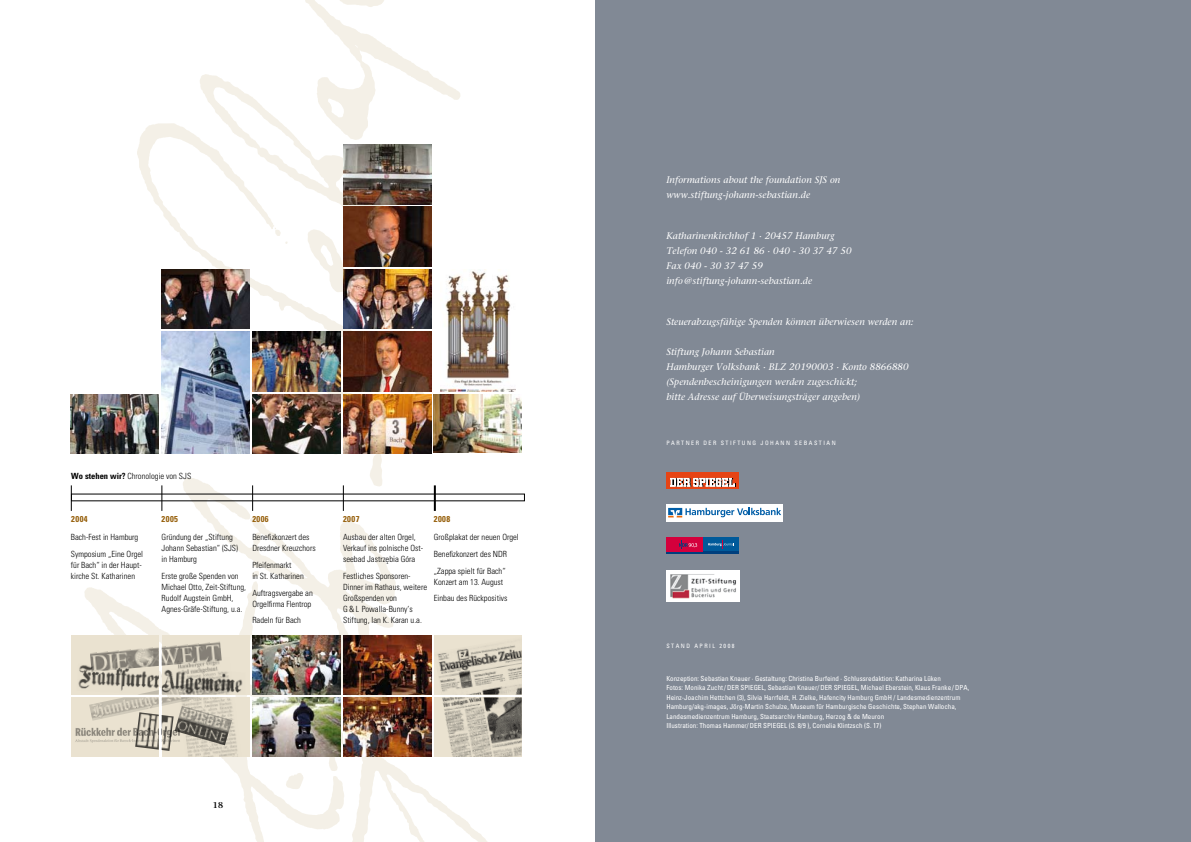
<style>
.page{position:relative;width:1191px;height:842px;background:#fff}
.page>*{position:absolute;margin:0;border:0;box-sizing:border-box;transform-origin:0 0}
.t1{font:italic 9.5px/15px "Stone Serif";letter-spacing:.01em;color:#fff}
.t2{font:300 condensed 8.5px/11px "Univers LT";color:#000}
.t3{font:700 condensed 8.5px "Univers LT";letter-spacing:.05em;color:#945c06}
.t4{font:600 8.5px "Stone Serif";color:#000}
.t5{font:condensed 7px/9.5px "Univers LT";color:#fff}
.t6{font:condensed 6px "Univers LT";letter-spacing:.25em;color:#fff}
.s1{font-weight:700}
</style>
<div class="page">
<svg style="left:84px;top:0;width:441px;height:842px"></svg>
<div style="left:595px;top:0;width:596px;height:842px;background:#818995"></div>
<svg style="left:71px;top:485px;width:1px;height:26px"></svg>
<svg style="left:162px;top:485px;width:1px;height:26px"></svg>
<svg style="left:252px;top:485px;width:1px;height:26px"></svg>
<svg style="left:343px;top:485px;width:1px;height:26px"></svg>
<hr style="left:434px;top:485px;width:2px;height:26px;background:#000">
<div style="left:666px;top:473px;width:73px;height:16px;background:#e64415"></div>
<svg style="left:670px;top:478px;width:66px;height:9px"></svg>
<img style="left:666px;top:571px;width:73px;height:30px">
<div style="left:666px;top:504px;width:116px;height:17px;background:#fff"></div>
<svg style="left:668px;top:507px;width:14px;height:11px"></svg>
<svg style="left:668px;top:508px;width:113px;height:9px"></svg>
<div style="left:702px;top:537px;width:37px;height:14px;background:#005a9a"></div>
<hr style="left:666px;top:551px;width:73px;height:3px;background:#003f7d">
<div style="left:666px;top:537px;width:36px;height:14px;background:#d4003c"></div>
<svg style="left:708px;top:540px;width:26px;height:8px"></svg>
<svg style="left:679px;top:540px;width:18px;height:8px"></svg>
<img style="left:71px;top:394px;width:88px;height:60px">
<img style="left:252px;top:635px;width:88px;height:59px">
<div style="left:71px;top:635px;width:88px;height:59px;background:#eae2d0"></div>
<div style="left:162px;top:635px;width:87px;height:59px;background:#eae2d0"></div>
<div style="left:71px;top:697px;width:88px;height:60px;background:#eae2d0"></div>
<img style="left:252px;top:697px;width:88px;height:60px">
<div style="left:162px;top:697px;width:87px;height:60px;background:#eae2d0"></div>
<img style="left:162px;top:269px;width:87px;height:60px">
<img style="left:440px;top:269px;width:75px;height:122px">
<img style="left:162px;top:332px;width:87px;height:122px">
<img style="left:343px;top:394px;width:88px;height:60px">
<img style="left:343px;top:145px;width:88px;height:59px">
<img style="left:343px;top:332px;width:88px;height:59px">
<img style="left:343px;top:269px;width:88px;height:60px">
<img style="left:343px;top:207px;width:88px;height:59px">
<img style="left:252px;top:332px;width:88px;height:59px">
<img style="left:343px;top:697px;width:88px;height:60px">
<img style="left:343px;top:635px;width:88px;height:59px">
<div style="left:434px;top:635px;width:88px;height:59px;background:#eae2d0"></div>
<img style="left:437px;top:645px;width:85px;height:49px">
<div style="left:434px;top:697px;width:88px;height:60px;background:#eae2d0"></div>
<img style="left:442px;top:697px;width:80px;height:60px">
<img style="left:434px;top:394px;width:88px;height:59px">
<img style="left:252px;top:394px;width:88px;height:60px">
<img style="left:187px;top:697px;width:51px;height:60px">
<img style="left:178px;top:666px;width:40px;height:2px">
<img style="left:75px;top:727px;width:60px;height:16px">
<img style="left:77px;top:665px;width:82px;height:30px">
<img style="left:162px;top:668px;width:83px;height:27px">
<img style="left:175px;top:706px;width:57px;height:39px">
<img style="left:90px;top:647px;width:69px;height:25px">
<img style="left:162px;top:642px;width:60px;height:24px">
<img style="left:89px;top:697px;width:70px;height:24px">
<img style="left:137px;top:690px;width:22px;height:4px">
<img style="left:162px;top:681px;width:72px;height:13px">
<img style="left:162px;top:697px;width:40px;height:9px">
<img style="left:135px;top:712px;width:24px;height:38px">
<img style="left:162px;top:715px;width:12px;height:36px">
<p class="t2" style="left:71px;top:471px;width:121px"><span class="s1">Wo stehen wir?</span> Chronologie von SJS</p>
<p class="t3" style="left:71px;top:514px;width:18px">2004</p>
<p class="t3" style="left:162px;top:514px;width:18px">2005</p>
<p class="t3" style="left:252px;top:514px;width:18px">2006</p>
<p class="t3" style="left:343px;top:514px;width:18px">2007</p>
<p class="t3" style="left:434px;top:514px;width:18px">2008</p>
<p class="t2" style="left:71px;top:529px;width:74px;line-height:16.7px">Bach-Fest in Hamburg<br>Symposium „Eine Orgel</p>
<p class="t2" style="left:71px;top:559px;width:72px">für Bach“ in der Haupt&shy;kirche St. Katharinen</p>
<p class="t2" style="left:162px;top:532px;width:78px">Gründung der „Stiftung<br>Johann Sebastian“ (SJS) in Hamburg</p>
<p class="t2" style="left:162px;top:570px;width:86px">Erste große Spenden von<br>Michael Otto, Zeit-Stiftung,<br>Rudolf Augstein GmbH,<br>Agnes-Gräfe-Stiftung, u.a.</p>
<p class="t2" style="left:252px;top:532px;width:65px">Benefizkonzert des<br>Dresdner Kreuzchors</p>
<p class="t2" style="left:252px;top:559px;width:53px">Pfeifenmarkt<br>in St. Katharinen</p>
<p class="t2" style="left:252px;top:587px;width:62px">Auftragsvergabe an<br>Orgelfirma Flentrop</p>
<p class="t2" style="left:252px;top:615px;width:50px">Radeln für Bach</p>
<p class="t2" style="left:434px;top:529px;width:86px;line-height:16.7px">Großplakat der neuen Orgel<br>Benefizkonzert des NDR „Zappa spielt für Bach“</p>
<p class="t2" style="left:434px;top:573px;width:75px;line-height:16.7px">Konzert am 13. August<br>Einbau des Rückpositivs</p>
<p class="t2" style="left:343px;top:532px;width:81px">Ausbau der alten Orgel,<br>Verkauf ins polnische Ost&shy;seebad Jastrzebia Góra</p>
<p class="t2" style="left:343px;top:570px;width:86px">Festliches Sponsoren-<br>Dinner im Rathaus, weitere<br>Großspenden von<br>G &amp; L Powalla-Bunny‘s<br>Stiftung, Ian K. Karan u.a.</p>
<p class="t4" style="left:213px;top:799px;width:12px">18</p>
<p class="t1" style="left:666px;top:172px;width:175px">Informations about the foundation SJS on www.stiftung-johann-sebastian.de</p>
<p class="t1" style="left:666px;top:228px;width:187px">Katharinenkirchhof 1 · 20457 Hamburg<br>Telefon 040 - 32 61 86 · 040 - 30 37 47 50<br>Fax 040 - 30 37 47 59<br>info @stiftung-johann-sebastian.de</p>
<p class="t1" style="left:666px;top:314px;width:249px">Steuerabzugsfähige Spenden können überwiesen werden an:</p>
<p class="t1" style="left:666px;top:344px;width:244px">Stiftung Johann Sebastian<br>Hamburger Volksbank · BLZ 20190003 · Konto 8866880 (Spendenbescheinigungen werden zugeschickt;<br>bitte Adresse auf Überweisungsträger angeben)</p>
<p class="t6" style="left:666px;top:439px;width:171px">P artner der Stiftung Johann Sebas tian</p>
<p class="t6" style="left:666px;top:642px;width:70px">Stand April 2008</p>
<p class="t5" style="left:666px;top:673px;width:276px">Konzeption: Sebastian Knauer · Gestaltung: Christina Burfeind · Schlussredaktion: Katharina Lüken<br>Fotos: Monika Zucht/DER</p>
<p class="t5" style="left:740px;top:683px;width:9px">SPIEGEL</p>
<p class="t5" style="left:764px;top:683px;width:60px">, Sebastian Knauer/DER</p>
<p class="t5" style="left:833px;top:683px;width:9px">SPIEGEL</p>
<p class="t5" style="left:666px;top:683px;width:304px;text-indent:191px">, Michael Eberstein, Klaus Franke/DPA, Heinz-Joachim Hettchen (3), Silvia Harrfeldt, H. Zielke, Hafencity Hamburg GmbH / Landesmedienzentrum Hamburg/akg-images, Jörg-Martin Schulze, Museum für Hamburgische Geschichte, Stephan Wallocha, Landesmedienzentrum Hamburg, Staatsarchiv Hamburg, Herzog &amp; de Meuron<br>I llustration: Thomas Hammer/DER</p>
<p class="t5" style="left:763px;top:721px;width:9px">SPIEGEL</p>
<p class="t5" style="left:789px;top:721px;width:94px">(S. 8/9 ), Cornelia Klintzsch (S. 17)</p>
</div>
